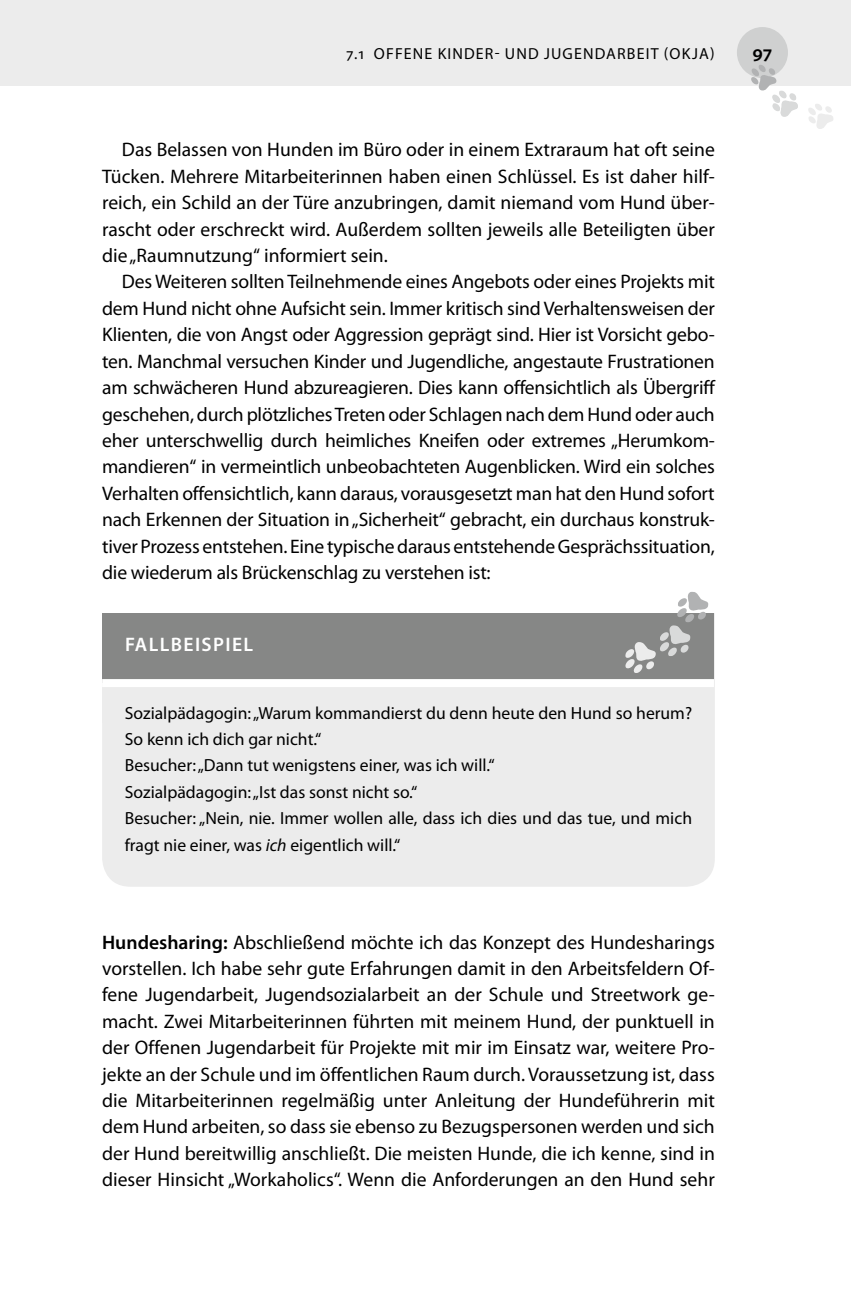
<style>
.page{position:relative;width:851px;height:1304px;background:#fff}
.page>*{position:absolute;margin:0;border:0;box-sizing:border-box;transform-origin:0 0}
.t1{font:19.6px/26.4px "Myriad Pro";color:#000;text-align:justify}
.t2{font:600 19.6px "Myriad Pro";letter-spacing:.07em;color:#fff}
.t3{font:600 19.6px "Myriad Pro";color:#000}
.t4{font:17.6px/26.4px "Myriad Pro";color:#000}
.t5{font:16px "Myriad Pro";letter-spacing:.07em;color:#000}
.s1{font-style:italic}
.s2{font-weight:600}
</style>
<div class="page">
<div style="left:0;top:0;width:850px;height:85px;background:#ececec"></div>
<div style="left:736px;top:27px;width:51px;height:51px;background:#cfd0d0;border-radius:50%"></div>
<svg style="left:808px;top:104px;width:25px;height:25px"></svg>
<svg style="left:751px;top:65px;width:47px;height:52px"></svg>
<div style="left:102px;top:613px;width:612px;height:274px;background:#ececec"></div>
<div style="left:102px;top:613px;width:611px;height:70px;background:#868786"></div>
<div style="left:102px;top:683px;width:611px;height:40px;background:#ececec"></div>
<div style="left:102px;top:679px;width:611px;height:8px;background:#fff"></div>
<svg style="left:625px;top:592px;width:84px;height:81px"></svg>
<p class="t5" style="left:346px;top:44px;width:369px">7.1 OFFENE KIN DER- UND JUGENDARBEIT (OKJA)</p>
<p class="t3" style="left:752px;top:40px;width:21px">97</p>
<p class="t1" style="left:102px;top:136px;width:614px;text-indent:20px">Das Belassen von Hunden im Büro oder in einem Extraraum hat oft seine Tücken. Mehrere Mitarbeiterinnen haben einen Schlüssel. Es ist daher hilf&shy;reich, ein Schild an der Türe anzubringen, damit niemand vom Hund über&shy;rascht oder erschreckt wird. Außerdem sollten jeweils alle Beteiligten über die „Raumnutzung“ informiert sein.</p>
<p class="t1" style="left:102px;top:268px;width:614px;text-indent:20px">Des Weiteren sollten Teilnehmende eines Angebots oder eines Projekts mit dem Hund nicht ohne Aufsicht sein. I mmer kritisch sind Verhaltensweisen der Klienten, die von Angst oder Aggression geprägt sind. Hier ist Vorsicht gebo&shy;ten. Manchmal versuchen Kinder und Jugendliche, angestaute Frustrationen am schwächeren Hund abzureagieren. Dies kann offensichtlich als Übergriff geschehen, durch plötzliches Treten oder Schlagen nach dem Hund oder auch eher unterschwellig durch heimliches Kneifen oder extremes „Herumkom&shy;mandieren“ in vermeintlich unbeobachteten Augenblicken. Wird ein solches Verhalten offensichtlich, kann daraus, vorausgesetzt man hat den Hund sofort nach Erkennen der Situation in „Sicherheit“ gebracht, ein durchaus konstruk&shy;tiver Prozess entstehen. Eine typische daraus entstehende Gesprächssituation, die wiederum als Brückenschlag zu verstehen ist:</p>
<p class="t2" style="left:125px;top:632px;width:130px">Fallbeispiel</p>
<p class="t4" style="left:125px;top:699px;width:568px">Sozialpädagogin: „Warum kommandierst du denn heute den Hund so herum?<br>So kenn ich dich gar nicht.“<br>Besucher: „Dann tut wenigstens einer, was ich will.“<br>Sozialpädagogin: „Ist das sonst nicht so.“<br>Besucher: „Nein, nie. I mmer wollen alle, dass ich dies und das tue, und mich fragt nie einer, was <span class="s1">ich</span> eigentlich will.“</p>
<p class="t1" style="left:102px;top:928px;width:614px"><span class="s2">Hundesharing:</span> Abschließend möchte ich das Konzept des Hundesharings vorstellen. Ich habe sehr gute Erfahrungen damit in den Arbeitsfeldern Of&shy;fene Jugendarbeit, Jugendsozialarbeit an der Schule und Streetwork ge&shy;macht. Zwei Mitarbeiterinnen führten mit meinem Hund, der punktuell in der Offenen Jugendarbeit für Projekte mit mir im Einsatz war, weitere Pro&shy;jekte an der Schule und im öffentlichen Raum durch. Voraussetzung ist, dass die Mitarbeiterinnen regelmäßig unter Anleitung der Hundeführerin mit dem Hund arbeiten, so dass sie ebenso zu Bezugspersonen werden und sich der Hund bereitwillig anschließt. Die meisten Hunde, die ich kenne, sind in dieser Hinsicht „Workaholics“. Wenn die Anforderungen an den Hund sehr</p>
</div>
